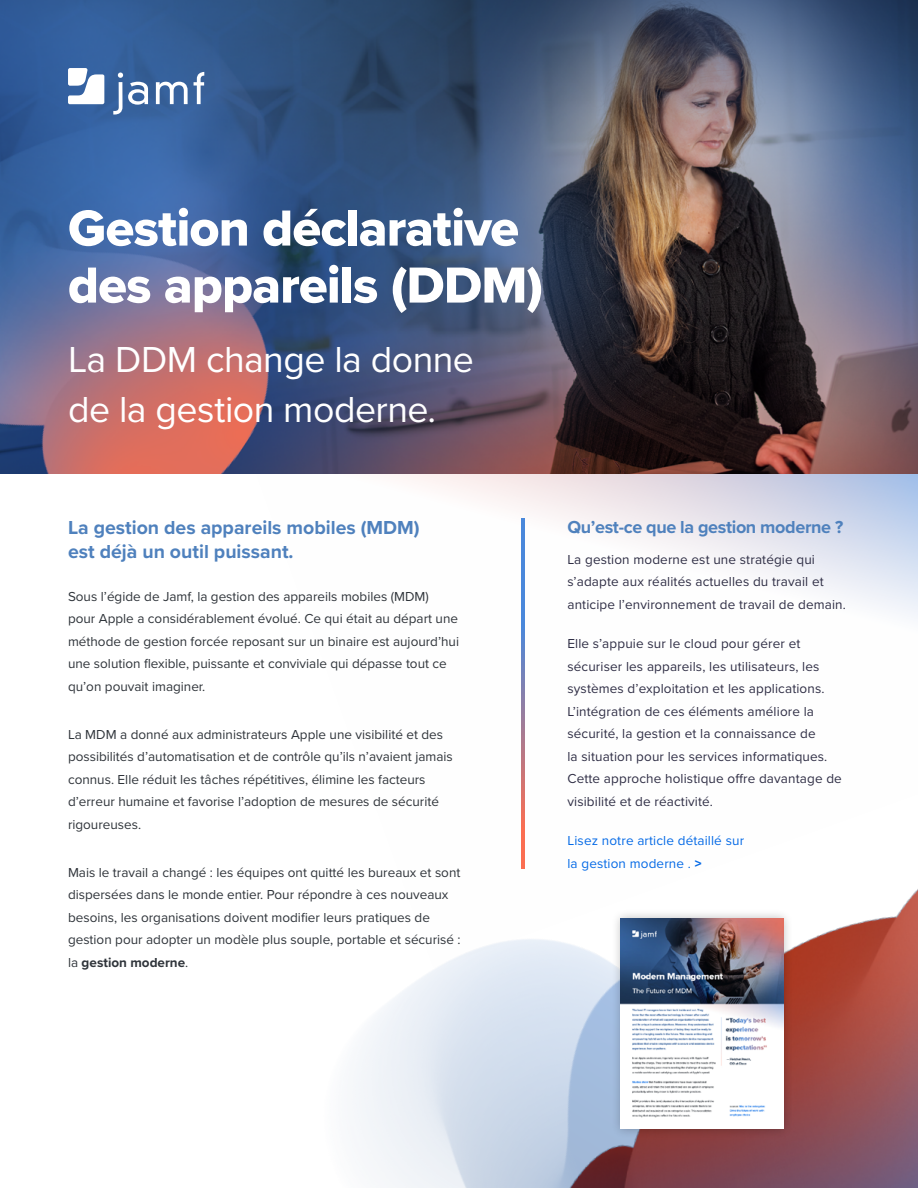
<style>
.page{position:relative;width:918px;height:1188px;background:#fff}
.page>*{position:absolute;margin:0;border:0;box-sizing:border-box;transform-origin:0 0}
.t1{font:52.5px/57px "Proxima Nova Extrabld";letter-spacing:-.015em;color:#fff}
.t2{font:37.5px/49.5px "Proxima Nova";letter-spacing:-.015em;color:#fff}
.t3{font:700 19.5px/24px "Proxima Nova";color:#4f81bd}
.t4{font:700 18px "Proxima Nova";letter-spacing:-.02em;color:#4f81bd}
.t5{font:13.5px/22.5px "Proxima Nova";color:#2f343a}
.t6{font:13.5px/22.5px "Proxima Nova";letter-spacing:.01em;color:#2f2e45}
.t7{font:13.5px/22.5px "Proxima Nova";letter-spacing:.01em;color:#056ae6}
.s1{font-weight:700}
.s2{font-family:"Proxima Nova Extrabld"}
</style>
<div class="page">
<svg style="left:394px;top:474px;width:524px;height:65px"></svg>
<img style="left:0;top:0;width:918px;height:474px">
<img style="left:355px;top:539px;width:563px;height:649px">
<div style="left:611px;top:909px;width:182px;height:229px;background:#000;opacity:.26"></div>
<img style="left:621px;top:918px;width:162px;height:210px">
<svg style="left:522px;top:519px;width:2px;height:350px"></svg>
<svg style="left:156px;top:82px;width:32px;height:22px"></svg>
<svg style="left:194px;top:72px;width:10px;height:32px"></svg>
<svg style="left:113px;top:73px;width:35px;height:42px"></svg>
<svg style="left:68px;top:68px;width:36px;height:36px"></svg>
<h1 class="t1" style="left:68px;top:199px;width:477px">Gestion déclarative des appareils (DDM)</h1>
<h2 class="t2" style="left:68px;top:333px;width:408px">La DDM change la donne de la gestion moderne.</h2>
<h3 class="t3" style="left:68px;top:515px;width:353px">La gestion des appareils mobiles (MDM) est déjà un outil puissant.</h3>
<p class="t5" style="left:68px;top:584px;width:393px">Sous l’égide de Jamf, la gestion des appareils mobiles (MDM) pour Apple a considérablement évolué. Ce qui était au départ une méthode de gestion forcée reposant sur un binaire est aujourd’hui une solution flexible, puissante et conviviale qui dépasse tout ce qu’on pouvait imaginer.</p>
<p class="t5" style="left:68px;top:723px;width:386px">La MDM a donné aux administrateurs Apple une visibilité et des possibilités d’automatisation et de contrôle qu’ils n’avaient jamais connus. Elle réduit les tâches répétitives, élimine les facteurs d’erreur humaine et favorise l’adoption de mesures de sécurité rigoureuses.</p>
<p class="t5" style="left:68px;top:861px;width:394px">Mais le travail a changé : les équipes ont quitté les bureaux et sont dispersées dans le monde entier. Pour répondre à ces nouveaux besoins, les organisations doivent modifier leurs pratiques de gestion pour adopter un modèle plus souple, portable et sécurisé : la <span class="s1">gestion moderne</span>.</p>
<h3 class="t4" style="left:567px;top:513px;width:277px">Qu’est-ce que la gestion moderne ?</h3>
<p class="t6" style="left:567px;top:548px;width:280px">La gestion moderne est une stratégie qui s’adapte aux réalités actuelles du travail et anticipe l’environnement de travail de demain.</p>
<p class="t6" style="left:567px;top:632px;width:276px">Elle s’appuie sur le cloud pour gérer et sécuriser les appareils, les utilisateurs, les systèmes d’exploitation et les applications.<br>L’intégration de ces éléments améliore la sécurité, la gestion et la connaissance de<br>la situation pour les services informatiques.<br>Cette approche holistique offre davantage de visibilité et de réactivité.</p>
<p class="t7" style="left:567px;top:829px;width:178px">Lisez notre article détaillé sur la gestion moderne . <span class="s2">&gt;</span></p>
</div>
